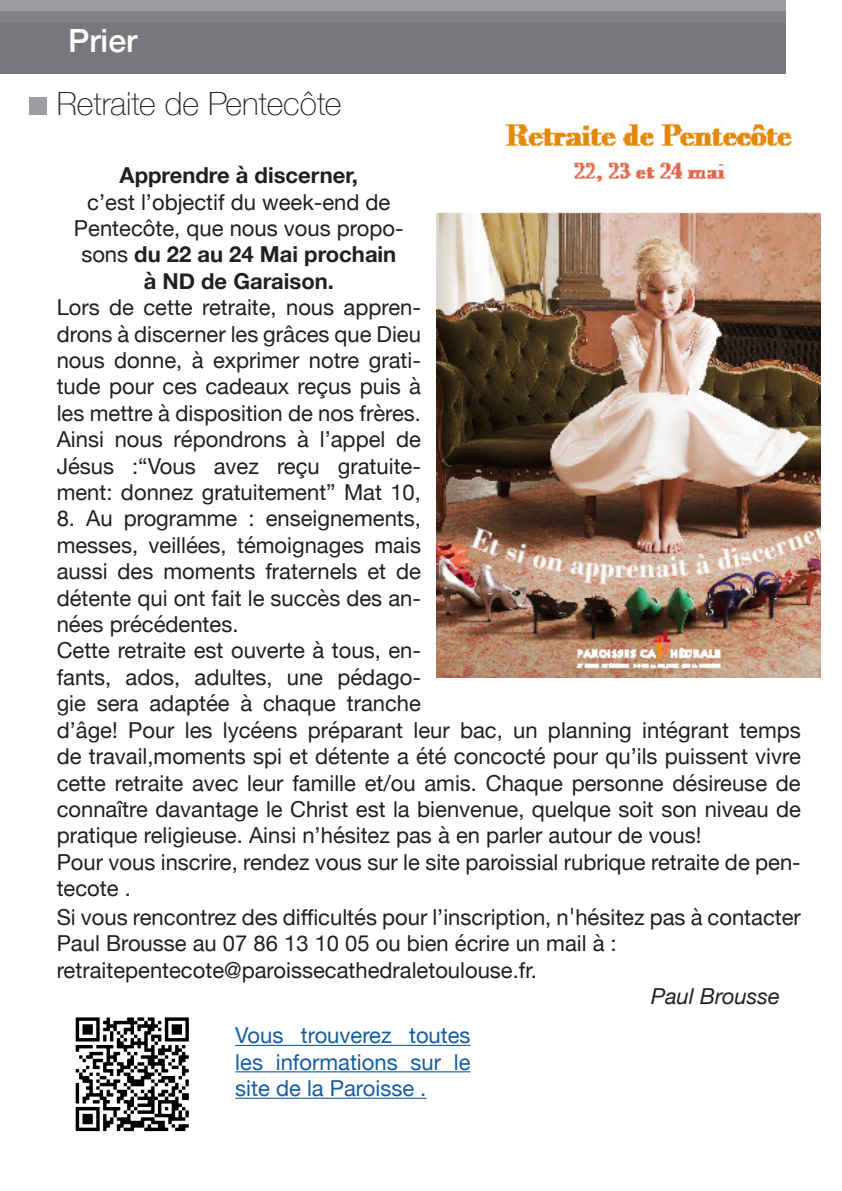
<style>
.page{position:relative;width:842px;height:1191px;background:#fff}
.page>*{position:absolute;margin:0;border:0;box-sizing:border-box;transform-origin:0 0}
.t1{font:100 32px "Helvetica Neue";color:#231f20}
.t2{font:500 32px "Helvetica Neue";color:#fff}
.t3{font:22px/26.4px "Helvetica Neue";color:#231f20}
.t4{font:22px/26.4px "Helvetica Neue";color:#175d9e;text-align:justify}
.t5{font:700 22px "Helvetica Neue";color:#231f20}
.t6{font:italic 22px "Helvetica Neue";color:#231f20}
.s1{font-weight:700}
.s2{font-size:24px}
</style>
<div class="page">
<div style="left:0;top:21px;width:785px;height:53px;background:#76787b"></div>
<div style="left:0;top:0;width:785px;height:11px;background:#9d9fa2"></div>
<div style="left:0;top:11px;width:785px;height:12px;background:#808285"></div>
<div style="left:30px;top:98px;width:17px;height:17px;background:#9d9fa2"></div>
<img style="left:437px;top:121px;width:384px;height:557px">
<img style="left:75px;top:1017px;width:114px;height:115px">
<hr style="left:235px;top:1044px;width:236px;height:2px;background:#175d9e">
<hr style="left:235px;top:1071px;width:236px;height:1px;background:#175d9e">
<hr style="left:235px;top:1097px;width:191px;height:1px;background:#175d9e">
<p class="t2" style="left:68px;top:15px;width:71px">Prier</p>
<p class="t1" style="left:57px;top:79px;width:286px">Retraite de Pentecôte</p>
<p class="t5" style="left:120px;top:158px;width:240px">Apprendre à discerner,</p>
<p class="t3" style="left:87px;top:190px;width:305px">c’est l’objectif du week-end de</p>
<p class="t3" style="left:74px;top:216px;width:331px;text-align:center">Pentecôte, que nous vous propo&shy;sons <span class="s1">du 22 au 24 Mai prochain</span></p>
<p class="t5" style="left:144px;top:264px;width:192px">à ND de Garaison.</p>
<p class="t3" style="left:57px;top:295px;width:366px;text-align:justify">Lors de cette retraite, nous appren&shy;drons à discerner les grâces que Dieu nous donne, à exprimer notre grati&shy;tude pour ces cadeaux reçus puis à les mettre à disposition de nos frères.<br>Ainsi nous répondrons à l’appel de Jésus :“Vous avez reçu gratuite&shy;ment: donnez gratuitement” Mat 10,</p>
<p class="t3" style="left:57px;top:506px;width:366px;text-align:justify">8. Au programme : enseignements, messes, veillées, témoignages mais aussi des moments fraternels et de détente qui ont fait le succès des an&shy;nées précédentes.</p>
<p class="t3" style="left:57px;top:638px;width:746px">Cette retraite est ouverte à tous, en-<br>fants, ados, adultes, une pédago-<br>gie sera adaptée à chaque tranche<br>d’âge! Pour les lycéens préparant leur bac, un planning intégrant temps de travail,moments spi et détente a été concocté pour qu’ils puissent vivre cette retraite avec leur famille et/ou amis. Chaque personne désireuse de connaître davantage le Christ est la bienvenue, quelque soit son niveau de pratique religieuse. Ainsi n’hésitez pas à en parler autour de vous!</p>
<p class="t3" style="left:57px;top:850px;width:746px">Pour vous inscrire, rendez vous sur le site paroissial rubrique retraite de pen&shy;tecote .</p>
<p class="t3" style="left:57px;top:905px;width:746px">Si vous rencontrez des difficultés pour l’inscription, n<span class="s2">'</span>hésitez pas à contacter<br>Paul Brousse au 07 86 13 10 05 ou bien écrire un mail à :</p>
<p class="t3" style="left:57px;top:958px;width:482px">retraitepentecote@paroissecathedraletoulouse.fr.</p>
<p class="t6" style="left:651px;top:980px;width:130px">Paul Brousse</p>
<p class="t4" style="left:235px;top:1023px;width:237px">Vous trouverez toutes les informations sur le site de la Paroisse .</p>
</div>
